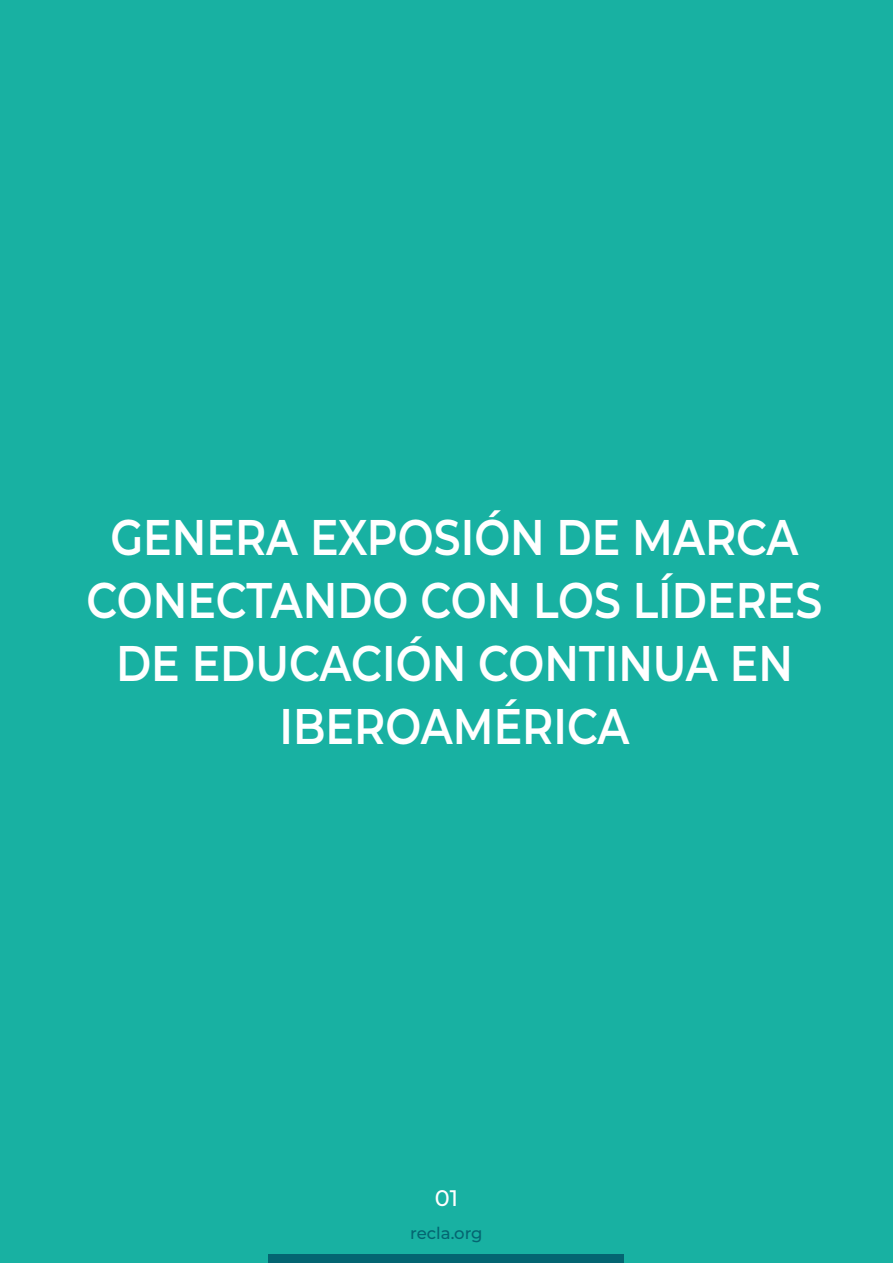
<style>
.page{position:relative;width:893px;height:1263px;background:#18b1a2}
.page>*{position:absolute;margin:0;border:0;box-sizing:border-box;transform-origin:0 0}
.t1{font:600 50.1px/63px "Montserrat";color:#fff;text-align:center;scale:.85 1}
.t2{font:500 22.5px "Montserrat";color:#fff}
.t3{font:500 16.5px "Montserrat";letter-spacing:-.005em;color:#046571}
</style>
<div class="page">
<div style="left:269px;top:1254px;width:355px;height:9px;background:#046571"></div>
<p class="t1" style="left:87px;top:504px;width:867px">GENERA EXPOSIÓN DE MARCA<br>CONECTANDO CON LOS LÍDERES<br>DE EDUCACIÓN CONTINUA EN<br>IBEROAMÉRICA</p>
<p class="t2" style="left:435px;top:1182px;width:25px">01</p>
<p class="t3" style="left:410px;top:1221px;width:74px">recla.org</p>
</div>
